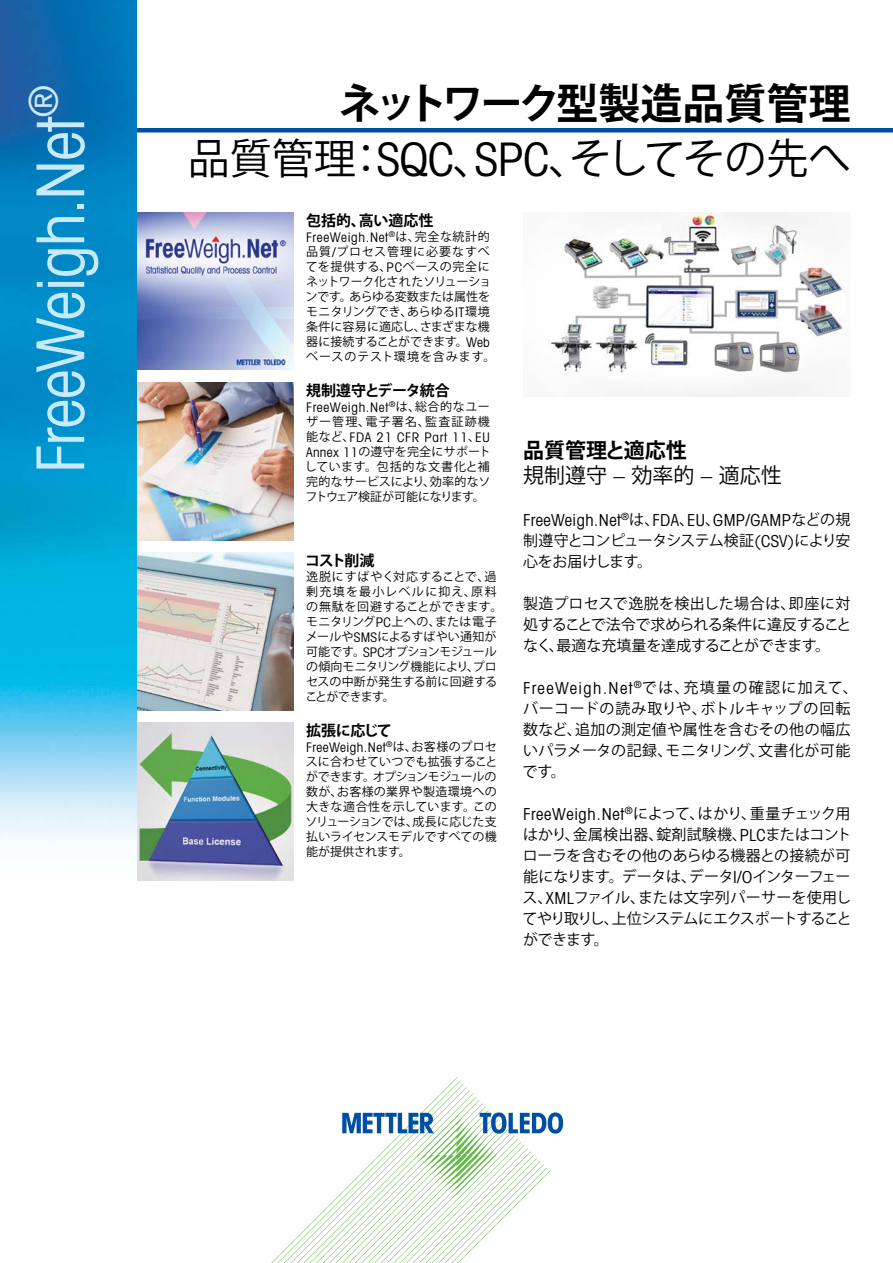
<style>
.page{position:relative;width:893px;height:1263px;background:#fff}
.page>*{position:absolute;margin:0;border:0;box-sizing:border-box;transform-origin:0 0}
.t1{font:66px "Avant Gardefor MT Bk";letter-spacing:-.015em;color:#c7eafb}
.t2{font:42px/55.5px "Koz Go Pro";color:#000;text-align:right}
.t3{font:21px/25.5px "Koz Go Pro";color:#000}
.t4{font:16.5px "Avant Gardefor MT Bk";letter-spacing:.025em;color:#000}
.t5{font:15px/21px "Koz Go Pro";letter-spacing:-.01em;color:#000;text-align:justify}
.t6{font:15px/21px "Koz Go Pro";letter-spacing:.025em;color:#000}
.t7{font:15px/21px "Koz Go Pro";letter-spacing:-.05em;color:#000}
.t8{font:700 15px "Koz Go Pro";letter-spacing:-.015em;color:#000}
.t9{font:13.2px "Avant Gardefor MT Bk";letter-spacing:.045em;color:#000}
.t10{font:12px/15px "Koz Go Pro";letter-spacing:.005em;color:#000;text-align:justify}
.t11{font:12px "Koz Go Pro";letter-spacing:.095em;color:#000}
.s1{font-weight:700}
.s2{font-family:"Avant Gardefor MT Bk";font-size:46.2px}
.s3{font-family:"Koz Go Pro";font-size:12px}
.s4{font-family:"Avant Gardefor MT Bk";font-size:13.2px}
.s5{font-family:"Avant Gardefor MT Bk";font-size:23.1px}
.s6{font-family:"Koz Go Pro";font-size:15px}
.s7{font-family:"Avant Gardefor MT Bk";font-size:16.5px}
</style>
<div class="page">
<svg style="left:271px;top:1077px;width:292px;height:186px"></svg>
<hr style="left:111px;top:128px;width:782px;height:4px;background:#004fa3">
<img style="left:136px;top:723px;width:157px;height:157px">
<img style="left:136px;top:553px;width:157px;height:157px">
<img style="left:136px;top:383px;width:157px;height:157px">
<img style="left:136px;top:213px;width:157px;height:157px">
<img style="left:551px;top:213px;width:295px;height:184px">
<img style="left:0;top:0;width:136px;height:842px">
<h1 class="t1" style="left:20px;top:473px;width:390px;rotate:-90deg">FreeWeigh.Net<sup>®</sup></h1>
<h2 class="t2" style="left:188px;top:76px;width:664px"><span class="s1">ネットワーク型製造品質管理<br></span>品質管理：<span class="s2">SQC</span>、<span class="s2">SPC</span>、そしてその先へ</h2>
<p class="t8" style="left:306px;top:211px;width:129px">包括的、高い適応性</p>
<p class="t9" style="left:306px;top:229px;width:185px">FreeWeigh.Net<sup>®</sup><span class="s3">は、完全な統計的</span></p>
<p class="t10" style="left:306px;top:244px;width:192px;text-align:left">品質<span class="s4">/</span>プロセス管理に必要なすべてを提供する、<span class="s4">PC</span>ベースの完全にネットワーク化されたソリューションです。あらゆる変数または属性をモニタリングでき、あらゆる<span class="s4">IT</span>環境条件に容易に適応し、さまざまな機器に接続することができます。<span class="s4">Web</span>ベースのテスト環境を含みます。</p>
<p class="t8" style="left:306px;top:381px;width:145px">規制遵守とデータ統合</p>
<p class="t9" style="left:306px;top:399px;width:185px">FreeWeigh.Net<sup>®</sup><span class="s3">は、総合的なユー</span></p>
<p class="t11" style="left:306px;top:414px;width:185px">ザー管理、電子署名、監査証跡機</p>
<p class="t9" style="left:306px;top:429px;width:185px"><span class="s3">能など、</span>FDA 21 CFR Part 11<span class="s3">、</span>EU</p>
<p class="t10" style="left:305px;top:444px;width:187px"><span class="s4">Annex 11</span>の遵守を完全にサポートしています。包括的な文書化と補完的なサービスにより、効率的なソフトウェア検証が可能になります。</p>
<h3 class="t3" style="left:523px;top:438px;width:260px"><span class="s1">品質管理と適応性<br></span>規制遵守 <span class="s5">–</span> 効率的 <span class="s5">–</span> 適応性</h3>
<h3 class="t4" style="left:523px;top:510px;width:329px">FreeWeigh.Net<sup>®</sup><span class="s6">は、</span>FDA<span class="s6">、</span>EU<span class="s6">、</span>GMP/GAMP<span class="s6">などの規</span></h3>
<p class="t7" style="left:523px;top:530px;width:329px">制遵守とコンピュータシステム検証<span class="s7">(CSV)</span>により安心をお届けします。</p>
<p class="t5" style="left:523px;top:593px;width:330px">製造プロセスで逸脱を検出した場合は、即座に対処することで法令で求められる条件に違反することなく、最適な充填量を達成することができます。</p>
<p class="t6" style="left:523px;top:677px;width:337px"><span class="s7">FreeWeigh.Net</span><sup>®</sup>では、充填量の確認に加えて、バーコードの読み取りや、ボトルキャップの回転数など、追加の測定値や属性を含むその他の幅広いパラメータの記録、モニタリング、文書化が可能です。</p>
<p class="t5" style="left:522px;top:803px;width:331px"><span class="s7">FreeWeigh.Net</span><sup>®</sup>によって、はかり、重量チェック用はかり、金属検出器、錠剤試験機、<span class="s7">PLC</span>またはコントローラを含むその他のあらゆる機器との接続が可能になります。データは、データ<span class="s7">I/O</span>インターフェース、<span class="s7">XML</span>ファイル、または文字列パーサーを使用してやり取りし、上位システムにエクスポートすることができます。</p>
<p class="t8" style="left:305px;top:551px;width:71px">コスト削減</p>
<p class="t10" style="left:305px;top:569px;width:199px;text-align:left">逸脱にすばやく対応することで、過剰充填を最小レベルに抑え、原料の無駄を回避することができます。モニタリング<span class="s4">PC</span>上への、または電子メールや<span class="s4">SMS</span>によるすばやい通知が可能です。<span class="s4">SPC</span>オプションモジュールの傾向モニタリング機能により、プロセスの中断が発生する前に回避することができます。</p>
<p class="t8" style="left:306px;top:721px;width:87px">拡張に応じて</p>
<p class="t9" style="left:306px;top:739px;width:192px">FreeWeigh.Net<sup>®</sup><span class="s3">は、お客様のプロセ</span></p>
<p class="t10" style="left:306px;top:755px;width:194px">スに合わせていつでも拡張することができます。オプションモジュールの数が、お客様の業界や製造環境への大きな適合性を示しています。このソリューションでは、成長に応じた支払いライセンスモデルですべての機能が提供されます。</p>
</div>
